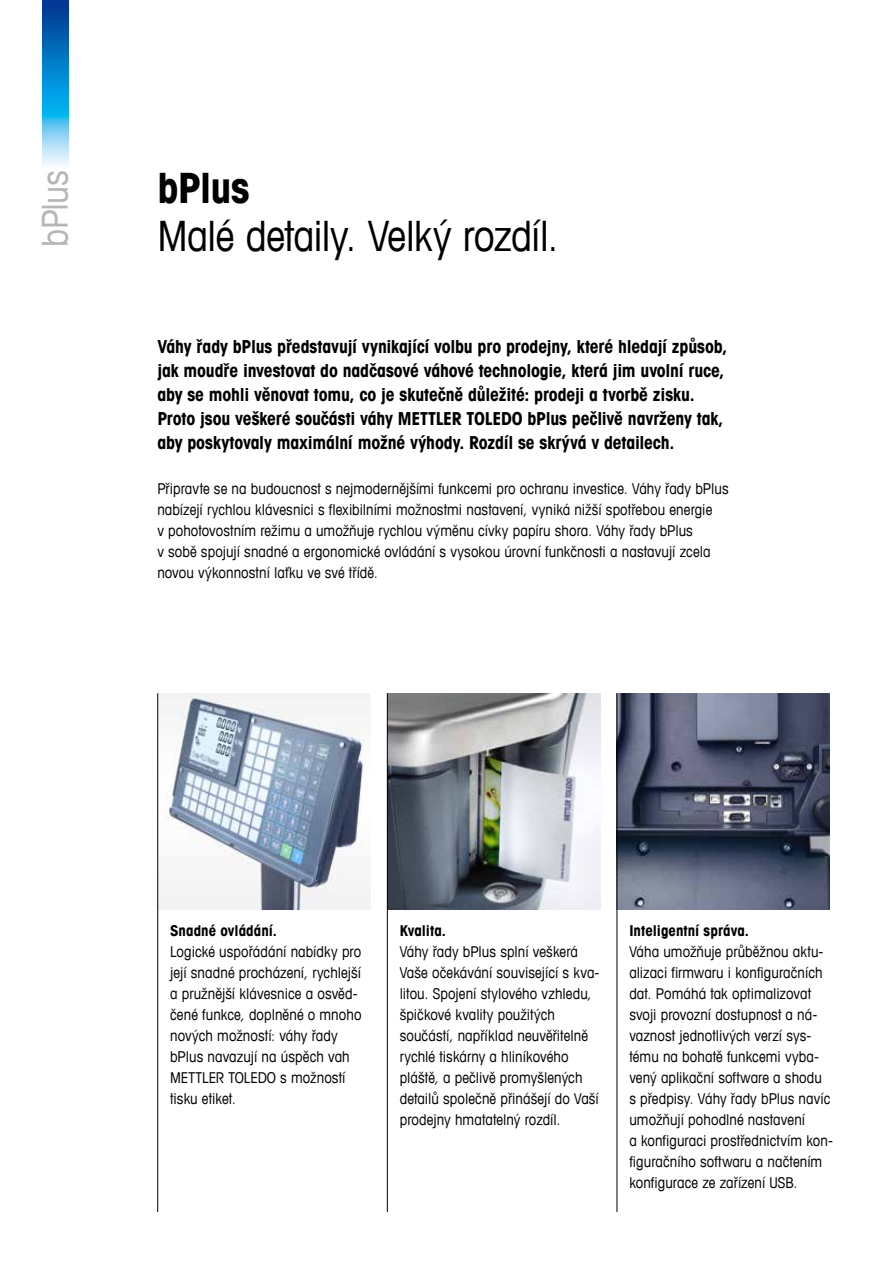
<style>
.page{position:relative;width:893px;height:1263px;background:#fff}
.page>*{position:absolute;margin:0;border:0;box-sizing:border-box;transform-origin:0 0}
.t1{font:condensed 42px "Avant Garde Com";letter-spacing:-.015em;color:#000}
.t2{font:700 condensed 42px "Avant Garde Com";letter-spacing:-.02em;color:#000}
.t3{font:condensed 36px "Avant Garde Com";letter-spacing:-.025em;color:#b5b6b6}
.t4{font:700 condensed 18px/24px "Avant Garde Com";letter-spacing:-.01em;color:#000}
.t5{font:condensed 15px/21px "Avant Garde Com";letter-spacing:.005em;color:#000}
.t6{font:700 condensed 15px "Avant Garde Com";color:#000}
</style>
<div class="page">
<img style="left:158px;top:693px;width:213px;height:216px">
<img style="left:618px;top:693px;width:212px;height:216px">
<img style="left:388px;top:693px;width:213px;height:216px">
<img style="left:43px;top:0;width:25px;height:166px">
<hr style="left:387px;top:693px;width:1px;height:519px;background:#000">
<hr style="left:157px;top:693px;width:1px;height:519px;background:#000">
<hr style="left:617px;top:693px;width:1px;height:519px;background:#000">
<h2 class="t3" style="left:33px;top:247px;width:78px;rotate:-90deg">bPlus</h2>
<h1 class="t2" style="left:157px;top:161px;width:94px">bPlus</h1>
<h1 class="t1" style="left:157px;top:210px;width:403px">Malé detaily. Velký rozdíl.</h1>
<p class="t4" style="left:157px;top:334px;width:572px">Váhy řady bPlus představují vynikající volbu pro prodejny, které hledají způsob, jak moudře investovat do nadčasové váhové technologie, která jim uvolní ruce, aby se mohli věnovat tomu, co je skutečně důležité: prodeji a tvorbě zisku.<br>Proto jsou veškeré součásti váhy METTLER TOLEDO bPlus pečlivě navrženy tak, aby poskytovaly maximální možné výhody. Rozdíl se skrývá v detailech.</p>
<p class="t5" style="left:157px;top:478px;width:573px">Připravte se na budoucnost s nejmodernějšími funkcemi pro ochranu investice. Váhy řady bPlus nabízejí rychlou klávesnici s flexibilními možnostmi nastavení, vyniká nižší spotřebou energie<br>v pohotovostním režimu a umožňuje rychlou výměnu cívky papíru shora. Váhy řady bPlus<br>v sobě spojují snadné a ergonomické ovládání s vysokou úrovní funkčnosti a nastavují zcela novou výkonnostní laťku ve své třídě.</p>
<p class="t6" style="left:170px;top:921px;width:108px">Snadné ovládání.</p>
<p class="t5" style="left:170px;top:941px;width:193px">Logické uspořádání nabídky pro její snadné procházení, rychlejší a pružnější klávesnice a osvěd&shy;čené funkce, doplněné o mnoho nových možností: váhy řady bPlus navazují na úspěch vah<br>METTLER TOLEDO s možností tisku etiket.</p>
<p class="t6" style="left:400px;top:921px;width:48px">Kvalita.</p>
<p class="t5" style="left:400px;top:941px;width:201px">Váhy řady bPlus splní veškerá<br>Vaše očekávání související s kva&shy;litou. Spojení stylového vzhledu, špičkové kvality použitých součástí, například neuvěřitelně rychlé tiskárny a hliníkového pláště, a pečlivě promyšlených detailů společně přinášejí do Vaší prodejny hmatatelný rozdíl.</p>
<p class="t6" style="left:629px;top:921px;width:121px">Inteligentní správa.</p>
<p class="t5" style="left:629px;top:941px;width:205px">Váha umožňuje průběžnou aktu&shy;alizaci firmwaru i konfiguračních dat. Pomáhá tak optimalizovat svoji provozní dostupnost a ná&shy;vaznost jednotlivých verzí sys&shy;tému na bohatě funkcemi vyba&shy;vený aplikační software a shodu<br>s předpisy. Váhy řady bPlus navíc umožňují pohodlné nastavení<br>a konfiguraci prostřednictvím kon&shy;figuračního softwaru a načtením konfigurace ze zařízení USB.</p>
</div>
